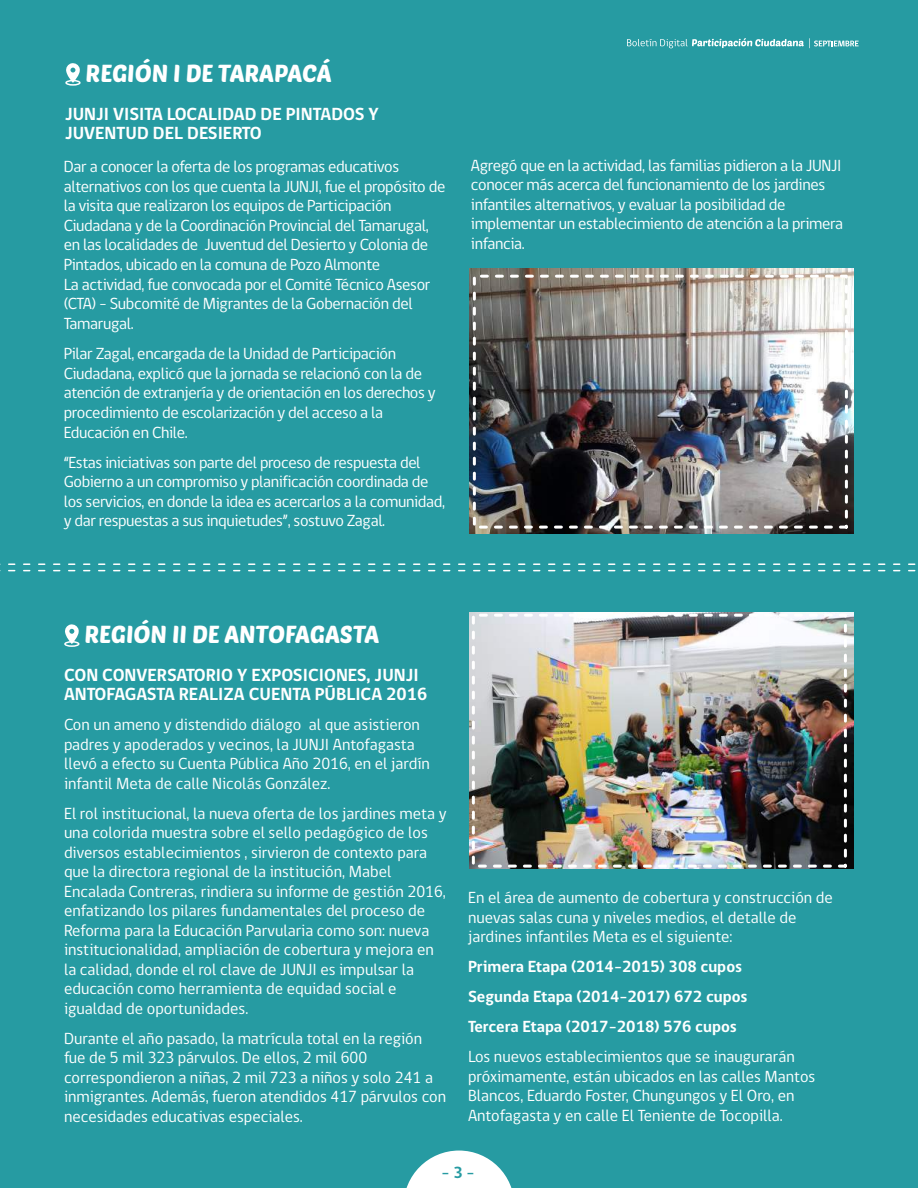
<style>
.page{position:relative;width:918px;height:1188px;background:#269ba2}
.page>*{position:absolute;margin:0;border:0;box-sizing:border-box;transform-origin:0 0}
.t1{font:24px "Poetsen One";letter-spacing:-.005em;color:#fff}
.t2{font:700 18px/19.5px "gob CL";color:#fff}
.t3{font:16.5px/19.5px "gob CL";letter-spacing:-.015em;color:#fff}
.t4{font:700 16.5px/30px "gob CL";color:#fff}
.t5{font:700 16.5px "gob CL";color:#269ba2}
</style>
<div class="page">
<svg style="left:65px;top:63px;width:15px;height:19px"></svg>
<div style="left:65px;top:80px;width:16px;height:6px;border:2px solid #fff;border-radius:50%"></div>
<svg style="left:64px;top:624px;width:15px;height:19px"></svg>
<div style="left:64px;top:641px;width:15px;height:6px;border:2px solid #fff;border-radius:50%"></div>
<svg style="left:406px;top:1151px;width:106px;height:37px"></svg>
<svg style="left:0;top:563px;width:916px;height:8px"></svg>
<img style="left:470px;top:269px;width:384px;height:265px">
<div style="left:473px;top:275px;width:375px;height:254px;border:3px dashed #fff"></div>
<img style="left:470px;top:612px;width:384px;height:257px">
<div style="left:472px;top:614px;width:375px;height:254px;border:3px dashed #fff"></div>
<svg style="left:627px;top:38px;width:232px;height:10px"></svg>
<h1 class="t1" style="left:86px;top:58px;width:247px">REGIÓN I DE TARAPACÁ</h1>
<p class="t2" style="left:65px;top:104px;width:315px">JUNJI VISITA LOCALIDAD DE PINTADOS Y<br>JUVENTUD DEL DESIERTO</p>
<p class="t3" style="left:64px;top:157px;width:383px">Dar a conocer la oferta de los programas educativos alternativos con los que cuenta la JUNJI, fue el propósito de la visita que realizaron los equipos de Participación Ciudadana y de la Coordinación Provincial del Tamarugal, en las localidades de Juventud del Desierto y Colonia de Pintados, ubicado en la comuna de Pozo Almonte<br>La actividad, fue convocada por el Comité Técnico Asesor (CTA) – Subcomité de Migrantes de la Gobernación del Tamarugal.</p>
<p class="t3" style="left:64px;top:344px;width:373px">Pilar Zagal, encargada de la Unidad de Participación Ciudadana, explicó que la jornada se relacionó con la de atención de extranjería y de orientación en los derechos y procedimiento de escolarización y del acceso a la Educación en Chile.</p>
<p class="t3" style="left:64px;top:453px;width:383px">“Estas iniciativas son parte del proceso de respuesta del Gobierno a un compromiso y planificación coordinada de los servicios, en donde la idea es acercarlos a la comunidad, y dar respuestas a sus inquietudes”, sostuvo Zagal.</p>
<p class="t3" style="left:471px;top:156px;width:374px">Agregó que en la actividad, las familias pidieron a la JUNJI conocer más acerca del funcionamiento de los jardines infantiles alternativos, y evaluar la posibilidad de implementar un establecimiento de atención a la primera infancia.</p>
<h1 class="t1" style="left:85px;top:619px;width:296px">REGIÓN II DE ANTOFAGASTA</h1>
<p class="t2" style="left:64px;top:666px;width:365px">CON CONVERSATORIO Y EXPOSICIONES, JUNJI<br>ANTOFAGASTA REALIZA CUENTA PÚBLICA 2016</p>
<p class="t3" style="left:64px;top:715px;width:367px">Con un ameno y distendido diálogo al que asistieron padres y apoderados y vecinos, la JUNJI Antofagasta llevó a efecto su Cuenta Pública Año 2016, en el jardín infantil Meta de calle Nicolás González.</p>
<p class="t3" style="left:64px;top:804px;width:384px">El rol institucional, la nueva oferta de los jardines meta y una colorida muestra sobre el sello pedagógico de los diversos establecimientos , sirvieron de contexto para que la directora regional de la institución, Mabel Encalada Contreras, rindiera su informe de gestión 2016, enfatizando los pilares fundamentales del proceso de Reforma para la Educación Parvularia como son: nueva institucionalidad, ampliación de cobertura y mejora en la calidad, donde el rol clave de JUNJI es impulsar la educación como herramienta de equidad social e igualdad de oportunidades.</p>
<p class="t3" style="left:64px;top:1029px;width:384px">Durante el año pasado, la matrícula total en la región fue de 5 mil 323 párvulos. De ellos, 2 mil 600 correspondieron a niñas, 2 mil 723 a niños y solo 241 a inmigrantes. Además, fueron atendidos 417 párvulos con necesidades educativas especiales.</p>
<p class="t3" style="left:468px;top:888px;width:366px">En el área de aumento de cobertura y construcción de nuevas salas cuna y niveles medios, el detalle de jardines infantiles Meta es el siguiente:</p>
<p class="t4" style="left:468px;top:952px;width:281px">Primera Etapa (2014-2015) 308 cupos<br>Segunda Etapa (2014-2017) 672 cupos<br>Tercera Etapa (2017-2018) 576 cupos</p>
<p class="t3" style="left:468px;top:1047px;width:349px">Los nuevos establecimientos que se inaugurarán próximamente, están ubicados en las calles Mantos Blancos, Eduardo Foster, Chungungos y El Oro, en Antofagasta y en calle El Teniente de Tocopilla.</p>
<p class="t5" style="left:442px;top:1162px;width:34px">- 3 -</p>
</div>
